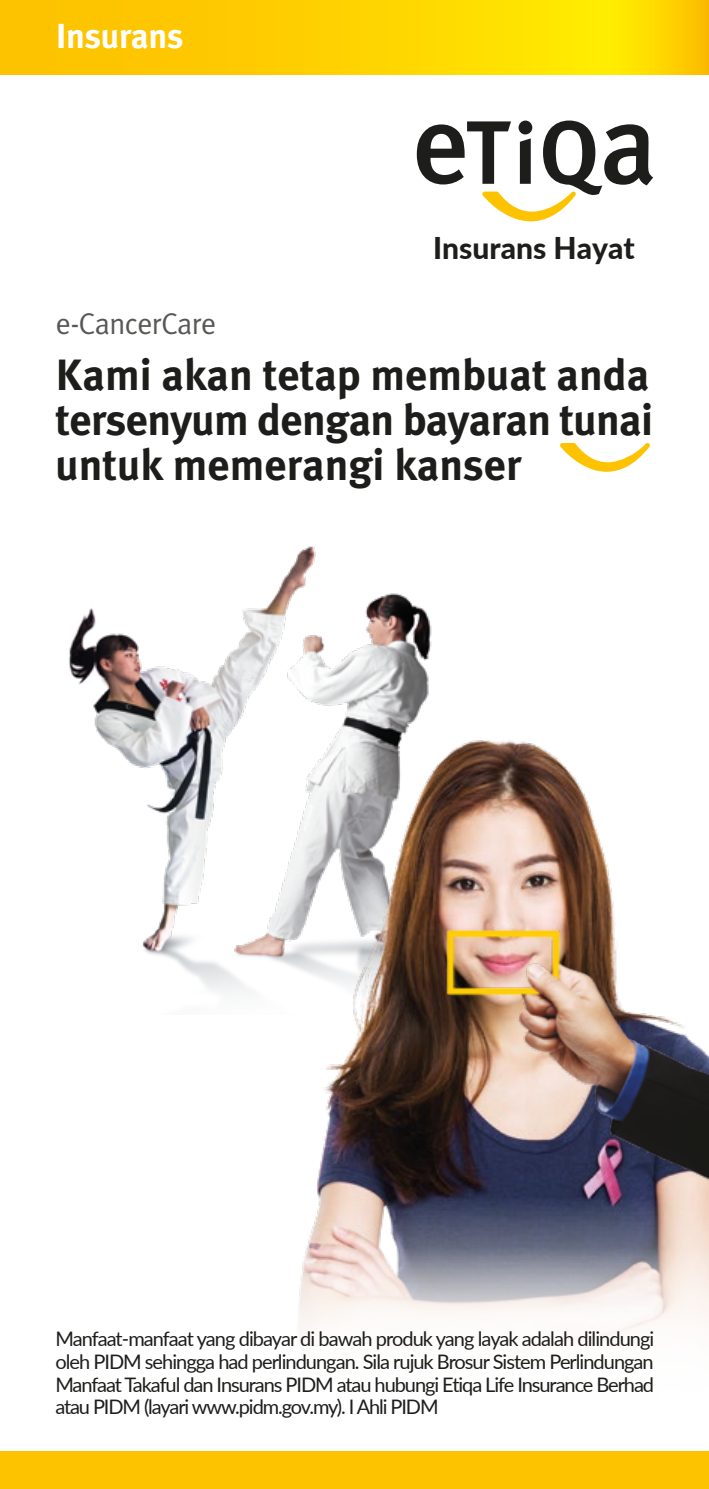
<style>
.page{position:relative;width:709px;height:1489px;background:#fff}
.page>*{position:absolute;margin:0;border:0;box-sizing:border-box;transform-origin:0 0}
.t1{font:700 43.75px/45px "Meta Plus";letter-spacing:-.015em;color:#1d1d1b;text-align:justify}
.t2{font:700 34.75px "Meta Plus";letter-spacing:-.01em;color:#fff}
.t3{font:800 30px "Lato";color:#1d1d1b}
.t4{font:30px "Meta Plus";letter-spacing:-.02em;color:#575756}
.t5{font:20px/22.5px "Lato";letter-spacing:-.055em;color:#1d1d1b;text-align:justify}
</style>
<div class="page">
<img style="left:69px;top:546px;width:363px;height:442px">
<img style="left:208px;top:697px;width:406px;height:482px">
<svg style="left:317px;top:1179px;width:392px;height:36px;background:#68606f"></svg>
<img style="left:432px;top:908px;width:277px;height:279px">
<svg style="left:298px;top:1215px;width:411px;height:129px"></svg>
<svg style="left:0;top:0;width:709px;height:74px;background:#fed200"></svg>
<div style="left:0;top:1451px;width:709px;height:37px;background:#fdc300"></div>
<svg style="left:560px;top:443px;width:90px;height:29px"></svg>
<svg style="left:417px;top:120px;width:236px;height:101px"></svg>
<div style="left:518px;top:121px;width:14px;height:13px;background:#1d1d1b;border-radius:50%"></div>
<h2 class="t2" style="left:56px;top:16px;width:129px">Insurans</h2>
<h3 class="t3" style="left:433px;top:225px;width:203px">Insurans Hayat</h3>
<h3 class="t4" style="left:56px;top:306px;width:162px">e-CancerCare</h3>
<h1 class="t1" style="left:55px;top:352px;width:599px">Kami akan tetap membuat anda tersenyum dengan bayaran tunai untuk memerangi kanser</h1>
<p class="t5" style="left:55px;top:1326px;width:600px">Manfaat-manfaat yang dibayar di bawah produk yang layak adalah dilindungi oleh PIDM sehingga had perlindungan. Sila rujuk Brosur Sistem Perlindungan Manfaat Takaful dan Insurans PIDM atau hubungi Etiqa Life Insurance Berhad atau PIDM (layari www.pidm.gov.my). I Ahli PIDM</p>
</div>
